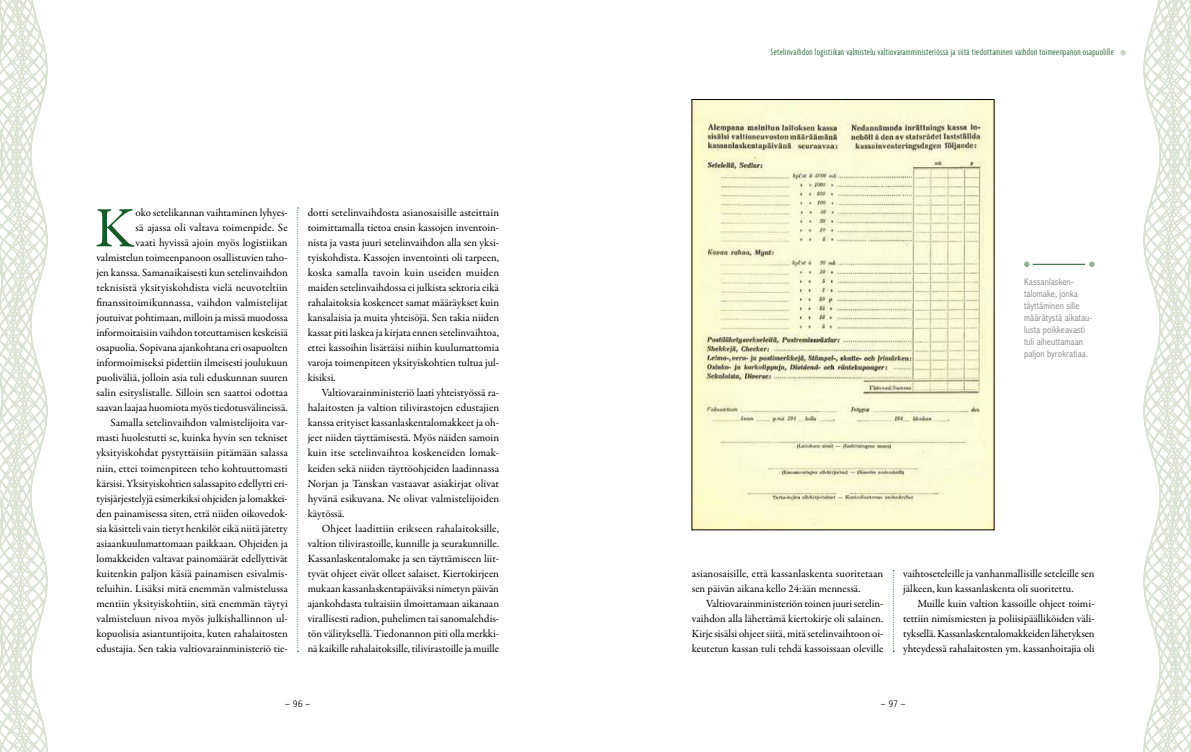
<style>
.page{position:relative;width:1191px;height:752px;background:#fff}
.page>*{position:absolute;margin:0;border:0;box-sizing:border-box;transform-origin:0 0}
.t1{font:57.3px "Garamond Premr Pro";color:#145b28}
.t2{font:11px/15px "Garamond Premr Pro";color:#000;text-align:justify}
.t3{font:300 condensed 10px/12px "Abadi";letter-spacing:.01em;color:#858488}
.t4{font:300 extra-condensed 10px "Agenda";letter-spacing:.04em;color:#145b28}
.t5{font:italic 300 condensed 10px "Formata";color:#000}
.s1{font-style:normal}
</style>
<div class="page">
<svg style="left:1143px;top:0;width:48px;height:751px"></svg>
<svg style="left:0;top:0;width:47px;height:751px"></svg>
<svg style="left:893px;top:570px;width:1px;height:82px"></svg>
<svg style="left:297px;top:207px;width:2px;height:445px"></svg>
<img style="left:693px;top:101px;width:299px;height:426px">
<hr style="left:1032px;top:264px;width:53px;height:1px;background:#145b28">
<svg style="left:1024px;top:261px;width:5px;height:6px"></svg>
<svg style="left:1089px;top:261px;width:5px;height:6px"></svg>
<svg style="left:1120px;top:50px;width:5px;height:5px"></svg>
<p class="t2" style="left:96px;top:205px;width:193px;text-align:right">oko setelikannan vaihtaminen lyhyes-<br>sä ajassa oli valtava toimenpide. Se<br>vaati hyvissä ajoin myös logistiikan valmistelun toimeenpanoon osallistuvien taho&shy;jen kanssa. Samanaikaisesti kun setelinvaihdon teknisistä yksityiskohdista vielä neuvoteltiin finanssitoimikunnassa, vaihdon valmistelijat joutuivat pohtimaan, milloin ja missä muodossa informoitaisiin vaihdon toteuttamisen keskeisiä osapuolia. Sopivana ajankohtana eri osapuolten informoimiseksi pidettiin ilmeisesti joulukuun puoliväliä, jolloin asia tuli eduskunnan suuren salin esityslistalle. Silloin sen saattoi odottaa saavan laajaa huomiota myös tiedotusvälineissä.<br>Samalla setelinvaihdon valmistelijoita var&shy;masti huolestutti se, kuinka hyvin sen tekniset yksityiskohdat pystyttäisiin pitämään salassa niin, ettei toimenpiteen teho kohtuuttomasti kärsisi. Yksityiskohtien salassapito edellytti eri&shy;tyisjärjestelyjä esimerkiksi ohjeiden ja lomakkei&shy;den painamisessa siten, että niiden oikovedok&shy;sia käsitteli vain tietyt henkilöt eikä niitä jätetty asiaankuulumattomaan paikkaan. Ohjeiden ja lomakkeiden valtavat painomäärät edellyttivät kuitenkin paljon käsiä painamisen esivalmis&shy;teluihin. Lisäksi mitä enemmän valmistelussa mentiin yksityiskohtiin, sitä enemmän täytyi valmisteluun nivoa myös julkishallinnon ul&shy;kopuolisia asiantuntijoita, kuten rahalaitosten edustajia. Sen takia valtiovarainministeriö tie-</p>
<p class="t2" style="left:308px;top:205px;width:193px">dotti setelinvaihdosta asianosaisille asteittain toimittamalla tietoa ensin kassojen inventoin&shy;nista ja vasta juuri setelinvaihdon alla sen yksi&shy;tyiskohdista. Kassojen inventointi oli tarpeen, koska samalla tavoin kuin useiden muiden maiden setelinvaihdossa ei julkista sektoria eikä rahalaitoksia koskeneet samat määräykset kuin kansalaisia ja muita yhteisöjä. Sen takia niiden kassat piti laskea ja kirjata ennen setelinvaihtoa, ettei kassoihin lisättäisi niihin kuulumattomia varoja toimenpiteen yksityiskohtien tultua jul&shy;kisiksi.</p>
<h1 class="t1" style="left:95px;top:194px;width:41px">K</h1>
<p class="t2" style="left:308px;top:385px;width:193px;text-indent:14px">Valtiovarainministeriö laati yhteistyössä ra&shy;halaitosten ja valtion tilivirastojen edustajien kanssa erityiset kassanlaskentalomakkeet ja oh&shy;jeet niiden täyttämisestä. Myös näiden samoin kuin itse setelinvaihtoa koskeneiden lomak&shy;keiden sekä niiden täyttöohjeiden laadinnassa Norjan ja Tanskan vastaavat asiakirjat olivat hyvänä esikuvana. Ne olivat valmistelijoiden käytössä.</p>
<p class="t2" style="left:308px;top:520px;width:193px;text-indent:14px">Ohjeet laadittiin erikseen rahalaitoksille, valtion tilivirastoille, kunnille ja seurakunnille.<br>Kassanlaskentalomake ja sen täyttämiseen liit&shy;tyvät ohjeet eivät olleet salaiset. Kiertokirjeen mukaan kassanlaskentapäiväksi nimetyn päivän ajankohdasta tultaisiin ilmoittamaan aikanaan virallisesti radion, puhelimen tai sanomalehdis&shy;tön välityksellä. Tiedonannon piti olla merkki&shy;nä kaikille rahalaitoksille, tilivirastoille ja muille</p>
<p class="t4" style="left:770px;top:47px;width:345px">Setelinvaihdon logistiikan valmistelu valtiovarainministeriössä ja siitä tiedottaminen vaihdon toimeenpanon osapuolille</p>
<p class="t3" style="left:1024px;top:275px;width:70px">Kassanlasken&shy;talomake, jonka täyttäminen sille määrätystä aikatau&shy;lusta poikkeavasti tuli aiheuttamaan paljon byrokratiaa.</p>
<p class="t2" style="left:692px;top:565px;width:193px">asianosaisille, että kassanlaskenta suoritetaan sen päivän aikana kello 24:ään mennessä.</p>
<p class="t2" style="left:692px;top:595px;width:193px;text-indent:14px">Valtiovarainministeriön toinen juuri setelin&shy;vaihdon alla lähettämä kiertokirje oli salainen.<br>Kirje sisälsi ohjeet siitä, mitä setelinvaihtoon oi&shy;keutetun kassan tuli tehdä kassoissaan oleville</p>
<p class="t2" style="left:903px;top:565px;width:193px">vaihtoseteleille ja vanhanmallisille seteleille sen jälkeen, kun kassanlaskenta oli suoritettu.</p>
<p class="t2" style="left:903px;top:595px;width:193px;text-indent:14px">Muille kuin valtion kassoille ohjeet toimi&shy;tettiin nimismiesten ja poliisipäälliköiden väli&shy;tyksellä. Kassanlaskentalomakkeiden lähetyksen yhteydessä rahalaitosten ym. kassanhoitajia oli</p>
<p class="t5" style="left:285px;top:697px;width:26px">– <span class="s1">96</span> –</p>
<p class="t5" style="left:881px;top:697px;width:26px">– <span class="s1">97</span> –</p>
</div>
